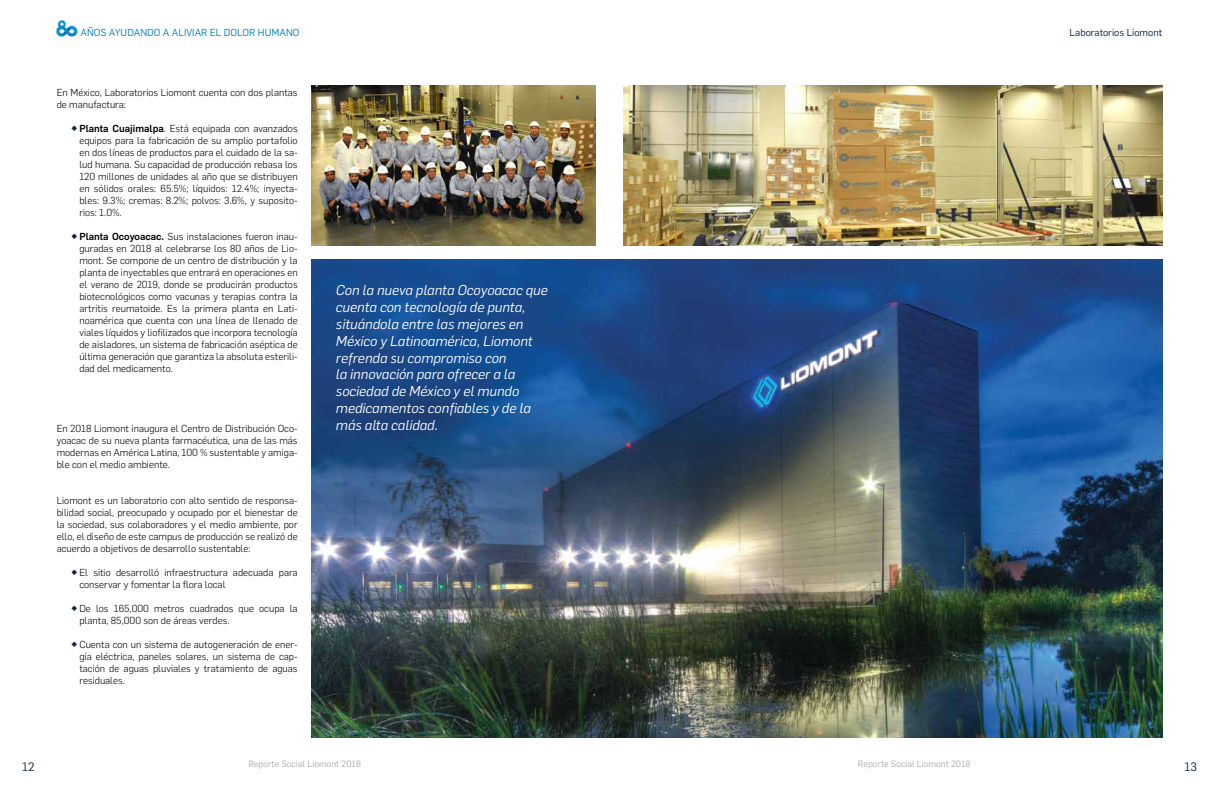
<style>
.page{position:relative;width:1219px;height:794px;background:#fff}
.page>*{position:absolute;margin:0;border:0;box-sizing:border-box;transform-origin:0 0}
.t1{font:italic 14px/16.8px "Flama";color:#fff}
.t2{font:12px "Flama";color:#132246}
.t3{font:300 10px/12px "Flama";color:#000;text-align:justify}
.t4{font:10px "Flama";color:#0083bf}
.t5{font:10px "Flama";color:#132246}
.t6{font:9px "Flama";color:#afaeae}
.s1{font-weight:500}
</style>
<div class="page">
<img style="left:312px;top:259px;width:850px;height:478px">
<img style="left:312px;top:85px;width:283px;height:161px">
<img style="left:624px;top:85px;width:538px;height:161px">
<img style="left:57px;top:20px;width:20px;height:18px">
<p class="t4" style="left:81px;top:26px;width:221px">AÑOS AYUDANDO A ALIVIAR EL DOLOR HUMANO</p>
<p class="t3" style="left:57px;top:86px;width:242px">En México, Laboratorios Liomont cuenta con dos plantas de manufactura:</p>
<p class="t3" style="left:79px;top:122px;width:220px"><span class="s1">Planta Cuajimalpa</span>. Está equipada con avanzados equipos para la fabricación de su amplio portafolio en dos líneas de productos para el cuidado de la sa&shy;lud humana. Su capacidad de producción rebasa los 120 millones de unidades al año que se distribuyen en sólidos orales: 65.5%; líquidos: 12.4%; inyecta&shy;bles: 9.3%; cremas: 8.2%; polvos: 3.6%, y suposito&shy;rios: 1.0%.</p>
<p class="t3" style="left:79px;top:230px;width:220px"><span class="s1">Planta Ocoyoacac.</span> Sus instalaciones fueron inau&shy;guradas en 2018 al celebrarse los 80 años de Lio&shy;mont. Se compone de un centro de distribución y la planta de inyectables que entrará en operaciones en el verano de 2019, donde se producirán productos biotecnológicos como vacunas y terapias contra la artritis reumatoide. Es la primera planta en Lati&shy;noamérica que cuenta con una línea de llenado de viales líquidos y liofilizados que incorpora tecnología de aisladores, un sistema de fabricación aséptica de última generación que garantiza la absoluta esterili&shy;dad del medicamento.</p>
<p class="t3" style="left:57px;top:422px;width:242px">En 2018 Liomont inaugura el Centro de Distribución Oco&shy;yoacac de su nueva planta farmacéutica, una de las más modernas en América Latina, 100 % sustentable y amiga&shy;ble con el medio ambiente.</p>
<p class="t3" style="left:57px;top:494px;width:242px">Liomont es un laboratorio con alto sentido de responsa&shy;bilidad social, preocupado y ocupado por el bienestar de la sociedad, sus colaboradores y el medio ambiente, por ello, el diseño de este campus de producción se realizó de acuerdo a objetivos de desarrollo sustentable:</p>
<p class="t3" style="left:79px;top:566px;width:220px">El sitio desarrolló infraestructura adecuada para conservar y fomentar la flora local</p>
<p class="t3" style="left:79px;top:602px;width:220px">De los 165,000 metros cuadrados que ocupa la planta, 85,000 son de áreas verdes.</p>
<p class="t3" style="left:79px;top:638px;width:220px">Cuenta con un sistema de autogeneración de ener&shy;gía eléctrica, paneles solares, un sistema de cap&shy;tación de aguas pluviales y tratamiento de aguas residuales.</p>
<p class="t1" style="left:336px;top:281px;width:213px">Con la nueva planta Ocoyoacac que cuenta con tecnología de punta, situándola entre las mejores en<br>México y Latinoamérica, Liomont refrenda su compromiso con<br>la innovación para ofrecer a la sociedad de México y el mundo medicamentos confiables y de la más alta calidad.</p>
<p class="t5" style="left:1070px;top:25px;width:94px">Laboratorios Liomont</p>
<p class="t6" style="left:248px;top:757px;width:114px">Reporte Social Liomont 2018</p>
<p class="t6" style="left:858px;top:757px;width:114px">Reporte Social Liomont 2018</p>
<p class="t2" style="left:22px;top:759px;width:14px">12</p>
<p class="t2" style="left:1184px;top:759px;width:14px">13</p>
</div>
